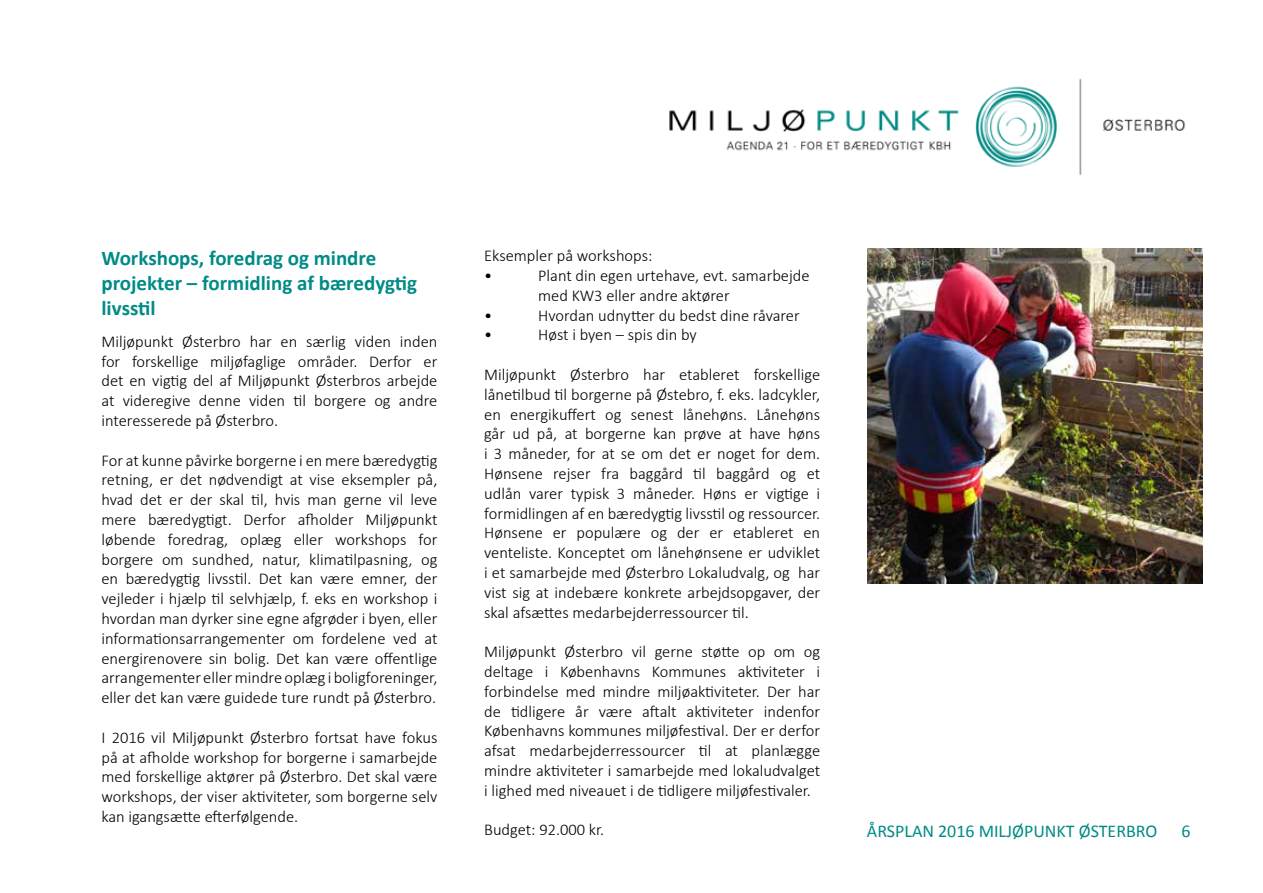
<style>
.page{position:relative;width:1263px;height:893px;background:#fff}
.page>*{position:absolute;margin:0;border:0;box-sizing:border-box;transform-origin:0 0}
.t1{font:700 21px/25.2px "Calibri";color:#008b86}
.t2{font:18px "Calibri";color:#008b86}
.t3{font:300 16.5px/19.8px "Calibri";color:#000;text-align:justify}
</style>
<div class="page">
<img style="left:669px;top:79px;width:517px;height:96px">
<img style="left:867px;top:249px;width:335px;height:335px">
<p class="t1" style="left:101px;top:245px;width:317px">Workshops, foredrag og mindre projekter – formidling af bæredygtig livsstil</p>
<p class="t3" style="left:101px;top:331px;width:337px">Miljøpunkt Østerbro har en særlig viden inden for forskellige miljøfaglige områder. Derfor er det en vigtig del af Miljøpunkt Østerbros arbejde at videregive denne viden til borgere og andre interesserede på Østerbro.</p>
<p class="t3" style="left:101px;top:450px;width:337px">For at kunne påvirke borgerne i en mere bæredygtig retning, er det nødvendigt at vise eksempler på, hvad det er der skal til, hvis man gerne vil leve mere bæredygtigt. Derfor afholder Miljøpunkt løbende foredrag, oplæg eller workshops for borgere om sundhed, natur, klimatilpasning, og en bæredygtig livsstil. Det kan være emner, der vejleder i hjælp til selvhjælp, f. eks en workshop i hvordan man dyrker sine egne afgrøder i byen, eller informationsarrangementer om fordelene ved at energirenovere sin bolig. Det kan være offentlige arrangementer eller mindre oplæg i boligforeninger, eller det kan være guidede ture rundt på Østerbro.</p>
<p class="t3" style="left:101px;top:727px;width:337px">I 2016 vil Miljøpunkt Østerbro fortsat have fokus på at afholde workshop for borgerne i samarbejde med forskellige aktører på Østerbro. Det skal være workshops, der viser aktiviteter, som borgerne selv kan igangsætte efterfølgende.</p>
<p class="t3" style="left:484px;top:246px;width:170px">Eksempler på workshops: •</p>
<p class="t3" style="left:538px;top:265px;width:273px">Plant din egen urtehave, evt. samarbejde med KW3 eller andre aktører</p>
<p class="t3" style="left:484px;top:305px;width:10px">•</p>
<p class="t3" style="left:538px;top:305px;width:263px">Hvordan udnytter du bedst dine råvarer</p>
<p class="t3" style="left:484px;top:325px;width:10px">•</p>
<p class="t3" style="left:538px;top:325px;width:160px">Høst i byen – spis din by</p>
<p class="t3" style="left:484px;top:364px;width:337px">Miljøpunkt Østerbro har etableret forskellige lånetilbud til borgerne på Østebro, f. eks. ladcykler, en energikuffert og senest lånehøns. Lånehøns går ud på, at borgerne kan prøve at have høns i 3 måneder, for at se om det er noget for dem.<br>Hønsene rejser fra baggård til baggård og et udlån varer typisk 3 måneder. Høns er vigtige i formidlingen af en bæredygtig livsstil og ressourcer.<br>Hønsene er populære og der er etableret en venteliste. Konceptet om lånehønsene er udviklet i et samarbejde med Østerbro Lokaludvalg, og har vist sig at indebære konkrete arbejdsopgaver, der skal afsættes medarbejderressourcer til.</p>
<p class="t3" style="left:484px;top:642px;width:337px">Miljøpunkt Østerbro vil gerne støtte op om og deltage i Københavns Kommunes aktiviteter i forbindelse med mindre miljøaktiviteter. Der har de tidligere år være aftalt aktiviteter indenfor Københavns kommunes miljøfestival. Der er derfor afsat medarbejderressourcer til at planlægge mindre aktiviteter i samarbejde med lokaludvalget i lighed med niveauet i de tidligere miljøfestivaler.</p>
<p class="t3" style="left:484px;top:820px;width:121px">Budget: 92.000 kr.</p>
<p class="t2" style="left:867px;top:820px;width:292px">ÅRSPLAN 2016 MILJØPUNKT ØSTERBRO</p>
<p class="t2" style="left:1181px;top:820px;width:11px">6</p>
</div>
